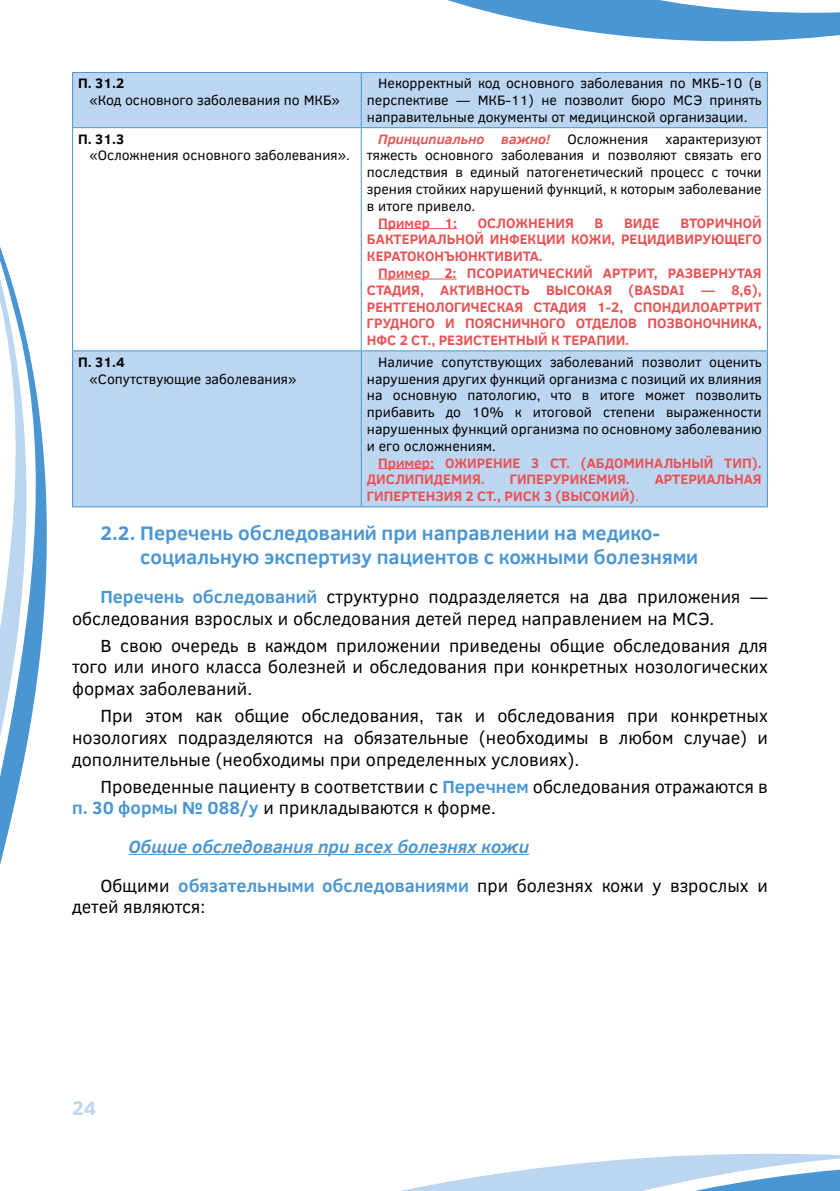
<style>
.page{position:relative;width:840px;height:1191px;background:#fff}
.page>*{position:absolute;margin:0;border:0;box-sizing:border-box;transform-origin:0 0}
.t1{font:700 20px/24px "Clear Sans";color:#4a96d2}
.t2{font:700 20px "Clear Sans";color:#bcd5f0}
.t3{font:18px/21.6px "Clear Sans";color:#000}
.t4{font:italic 700 18px/38.6px "Clear Sans";color:#4a96d2}
.t5{font:14px/16.8px "Clear Sans";color:#000;text-align:justify}
.t6{font:700 14px/16.8px "Clear Sans";color:#ea5153;text-align:justify}
.t7{font:700 14px "Clear Sans";color:#000}
.s1{font-style:italic}
.s2{font-weight:700;font-style:italic;color:#ea5153}
.s3{font-weight:400}
.s4{font-weight:700;color:#4a96d2}
.s5{font-weight:400;font-style:normal;color:#000}
.s6{font-style:normal}
</style>
<div class="page">
<hr style="left:129px;top:854px;width:400px;height:1px;background:#4a96d2">
<svg style="left:73px;top:73px;width:693px;height:433px"></svg>
<hr style="left:72px;top:72px;width:289px;height:1px;background:#4a96d2">
<hr style="left:72px;top:73px;width:1px;height:54px;background:#4a96d2">
<hr style="left:360px;top:73px;width:1px;height:54px;background:#4a96d2">
<hr style="left:766px;top:73px;width:1px;height:54px;background:#4a96d2">
<hr style="left:72px;top:127px;width:289px;height:1px;background:#4a96d2">
<hr style="left:72px;top:128px;width:1px;height:222px;background:#4a96d2">
<hr style="left:361px;top:127px;width:406px;height:1px;background:#4a96d2">
<hr style="left:360px;top:128px;width:1px;height:222px;background:#4a96d2">
<hr style="left:766px;top:128px;width:1px;height:222px;background:#4a96d2">
<hr style="left:72px;top:350px;width:289px;height:1px;background:#4a96d2">
<hr style="left:361px;top:350px;width:406px;height:1px;background:#4a96d2">
<hr style="left:360px;top:351px;width:1px;height:155px;background:#4a96d2">
<hr style="left:766px;top:351px;width:1px;height:155px;background:#4a96d2">
<hr style="left:72px;top:506px;width:289px;height:1px;background:#4a96d2">
<hr style="left:361px;top:506px;width:406px;height:1px;background:#4a96d2">
<hr style="left:378px;top:228px;width:79px;height:1px;background:#ea5153">
<hr style="left:378px;top:279px;width:78px;height:1px;background:#ea5153">
<hr style="left:378px;top:468px;width:56px;height:1px;background:#ea5153">
<svg style="left:351px;top:0;width:488px;height:118px"></svg>
<svg style="left:401px;top:1153px;width:438px;height:38px;fill:#bcd5f0"></svg>
<svg style="left:72px;top:147px;width:17px;height:361px"></svg>
<svg style="left:0;top:247px;width:47px;height:618px"></svg>
<p class="t7" style="left:78px;top:73px;width:48px">П. 31.2</p>
<p class="t5" style="left:90px;top:92px;width:252px">«Код основного заболевания по МКБ»</p>
<p class="t7" style="left:78px;top:128px;width:48px">П. 31.3</p>
<p class="t5" style="left:90px;top:147px;width:262px">«Осложнения основного заболевания».</p>
<p class="t5" style="left:367px;top:75px;width:396px;text-indent:11px">Некорректный код основного заболевания по МКБ-10 (в перспективе <span class="s1">—</span> МКБ-11) не позволит бюро МСЭ принять направительные документы от медицинской организации.</p>
<p class="t5" style="left:367px;top:130px;width:396px;text-indent:11px"><span class="s2">Принципиально важно!</span> Осложнения характеризуют тяжесть основного заболевания и позволяют связать его последствия в единый патогенетический процесс с точки зрения стойких нарушений функций, к которым заболевание в итоге привело.</p>
<p class="t6" style="left:378px;top:214px;width:80px">Пример 1:</p>
<p class="t6" style="left:477px;top:214px;width:97px">ОСЛОЖНЕНИЯ</p>
<p class="t6" style="left:594px;top:214px;width:10px">В</p>
<p class="t6" style="left:623px;top:214px;width:37px">ВИДЕ</p>
<p class="t6" style="left:367px;top:214px;width:396px;text-indent:313px">ВТОРИЧНОЙ БАКТЕРИАЛЬНОЙ ИНФЕКЦИИ КОЖИ, РЕЦИДИВИРУЮЩЕГО КЕРАТОКОНЪЮНКТИВИТА.</p>
<p class="t6" style="left:367px;top:264px;width:396px;text-indent:11px">Пример 2: ПСОРИАТИЧЕСКИЙ АРТРИТ, РАЗВЕРНУТАЯ СТАДИЯ, АКТИВНОСТЬ ВЫСОКАЯ (BASDAI — 8,6), РЕНТГЕНОЛОГИЧЕСКАЯ СТАДИЯ 1-2, СПОНДИЛОАРТРИТ ГРУДНОГО И ПОЯСНИЧНОГО ОТДЕЛОВ ПОЗВОНОЧНИКА, НФС 2 СТ., РЕЗИСТЕНТНЫЙ К ТЕРАПИИ.</p>
<p class="t5" style="left:367px;top:353px;width:396px;text-indent:11px">Наличие сопутствующих заболеваний позволит оценить нарушения других функций организма с позиций их влияния на основную патологию, что в итоге может позволить прибавить до 10% к итоговой степени выраженности нарушенных функций организма по основному заболеванию и его осложнениям.</p>
<p class="t6" style="left:367px;top:454px;width:396px;text-indent:11px">Пример: ОЖИРЕНИЕ 3 СТ. (АБДОМИНАЛЬНЫЙ ТИП).<br>ДИСЛИПИДЕМИЯ.</p>
<p class="t7" style="left:78px;top:352px;width:48px">П. 31.4</p>
<p class="t5" style="left:90px;top:370px;width:208px">«Сопутствующие заболевания»</p>
<p class="t6" style="left:509px;top:470px;width:122px">ГИПЕРУРИКЕМИЯ.</p>
<p class="t6" style="left:654px;top:470px;width:108px">АРТЕРИАЛЬНАЯ</p>
<p class="t6" style="left:367px;top:487px;width:273px">ГИПЕРТЕНЗИЯ 2 СТ., РИСК 3 (ВЫСОКИЙ)<span class="s3">.</span></p>
<h1 class="t1" style="left:140px;top:520px;width:559px;text-indent:-40px">2.2. Перечень обследований при направлении на медико&shy;социальную экспертизу пациентов с кожными болезнями</h1>
<p class="t3" style="left:72px;top:586px;width:697px;text-indent:28px"><span class="s4">Перечень обследований</span> структурно подразделяется на два приложения <span class="s1">— </span>обследования взрослых и обследования детей перед направлением на МСЭ.</p>
<p class="t3" style="left:72px;top:635px;width:697px;text-align:justify;text-indent:28px">В свою очередь в каждом приложении приведены общие обследования для того или иного класса болезней и обследования при конкретных нозологических формах заболеваний.</p>
<p class="t3" style="left:72px;top:705px;width:697px;text-align:justify;text-indent:28px">При этом как общие обследования, так и обследования при конкретных нозологиях подразделяются на обязательные (необходимы в любом случае) и дополнительные (необходимы при определенных условиях).</p>
<p class="t3" style="left:72px;top:775px;width:697px;text-indent:28px">Проведенные пациенту в соответствии с <span class="s4">Перечнем</span> обследования отражаются в <span class="s4">п. 30 формы № 088/у</span> и прикладываются к форме.</p>
<p class="t4" style="left:100px;top:827px;width:668px;text-indent:28px">Общие обследования при всех болезнях кожи<br><span class="s5">Общими</span> <span class="s6">обязательными обследованиями</span> <span class="s5">при болезнях кожи у взрослых и</span></p>
<p class="t3" style="left:72px;top:896px;width:135px">детей являются:</p>
<h1 class="t2" style="left:72px;top:1093px;width:26px">24</h1>
</div>
